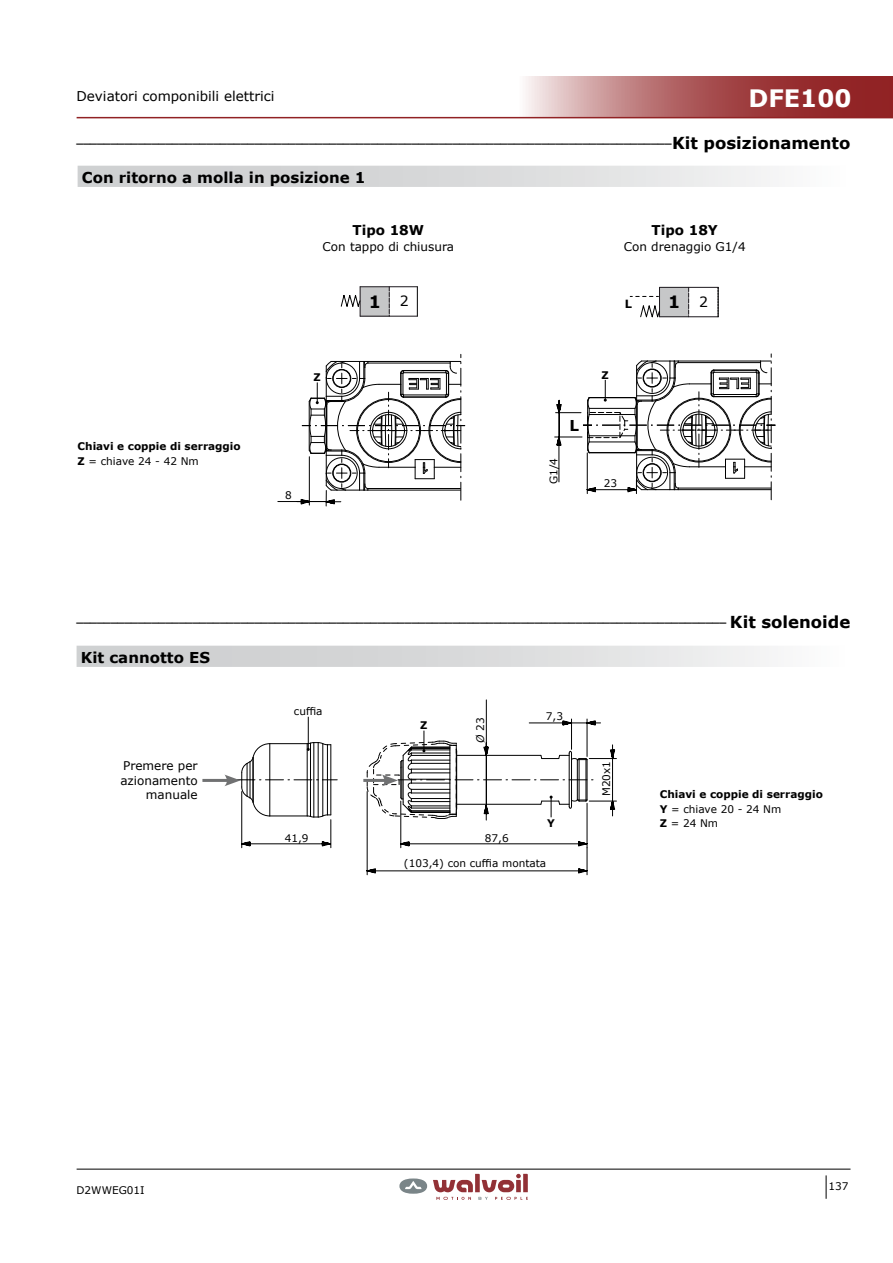
<style>
.page{position:relative;width:893px;height:1263px;background:#fff}
.page>*{position:absolute;margin:0;border:0;box-sizing:border-box;transform-origin:0 0}
.t1{font:700 24px "Verdana";color:#fff}
.t2{font:700 16.95px "Verdana";color:#000}
.t3{font:700 15px "Verdana";color:#000}
.t4{font:14.1px "Verdana";color:#000}
.t5{font:13.5px "Verdana";color:#000}
.t6{font:700 13.5px "Verdana";color:#000}
.t7{font:12px/14.4px "Verdana";color:#000;text-align:right}
.t8{font:700 11.25px "Verdana";color:#000}
.t9{font:10.5px/13.5px "Verdana";color:#000}
.t10{font:700 10.5px "Verdana";color:#000}
.t11{font:700 9.6px "Verdana";color:#000}
.s1{font-size:16.5px}
.s2{font-weight:400;font-size:14.1px}
.s3{font-weight:700}
.s4{font-weight:700;font-size:16.95px}
.s5{font-style:italic}
</style>
<div class="page">
<svg style="left:517px;top:77px;width:376px;height:40px"></svg>
<hr style="left:77px;top:1169px;width:773px;height:1px;background:#000">
<svg style="left:826px;top:1175px;width:1px;height:24px"></svg>
<hr style="left:77px;top:117px;width:816px;height:1px;background:#912224">
<div style="left:399px;top:1178px;width:28px;height:16px;background:#7a8588;border-radius:50%"></div>
<svg style="left:405px;top:1181px;width:17px;height:8px"></svg>
<svg style="left:433px;top:1174px;width:95px;height:26px"></svg>
<div style="left:659px;top:287px;width:30px;height:30px;background:#c6c7c8"></div>
<hr style="left:659px;top:287px;width:1px;height:30px;background:#1b171c">
<hr style="left:659px;top:287px;width:59px;height:1px;background:#1b171c">
<hr style="left:659px;top:316px;width:59px;height:1px;background:#1b171c">
<svg style="left:688px;top:288px;width:1px;height:28px"></svg>
<svg style="left:640px;top:305px;width:20px;height:12px"></svg>
<hr style="left:718px;top:287px;width:1px;height:30px;background:#000">
<svg style="left:630px;top:296px;width:28px;height:1px"></svg>
<div style="left:360px;top:287px;width:29px;height:29px;background:#c6c7c8"></div>
<hr style="left:360px;top:286px;width:57px;height:1px;background:#1b171c">
<hr style="left:360px;top:316px;width:57px;height:1px;background:#1b171c">
<svg style="left:389px;top:287px;width:1px;height:29px"></svg>
<svg style="left:341px;top:287px;width:20px;height:29px"></svg>
<svg style="left:417px;top:287px;width:1px;height:29px"></svg>
<svg style="left:277px;top:354px;width:188px;height:152px"></svg>
<svg style="left:554px;top:354px;width:221px;height:146px"></svg>
<div style="left:77px;top:646px;width:773px;height:21px;background:linear-gradient(to right,#c6c8c9,#f5f5f5)"></div>
<div style="left:78px;top:166px;width:773px;height:21px;background:linear-gradient(to right,#c6c8c9,#f5f5f5)"></div>
<hr style="left:202px;top:779px;width:28px;height:3px;background:#707172">
<svg style="left:363px;top:699px;width:253px;height:176px"></svg>
<hr style="left:308px;top:717px;width:1px;height:32px;background:#000">
<svg style="left:224px;top:742px;width:114px;height:106px"></svg>
<h3 class="t5" style="left:77px;top:87px;width:200px">Deviatori componibili elettrici</h3>
<h1 class="t1" style="left:748px;top:81px;width:105px">DFE100</h1>
<p class="t11" style="left:77px;top:133px;width:775px">_______________________________________________________________________________________<span class="s1">Kit posizionamento</span></p>
<h3 class="t3" style="left:82px;top:167px;width:285px">Con ritorno a molla in posizione 1</h3>
<h3 class="t6" style="left:353px;top:220px;width:73px">Tipo 18W</h3>
<p class="t7" style="left:323px;top:240px;width:133px">Con tappo di chiusura</p>
<p class="t8" style="left:370px;top:245px;width:62px">Tipo 18W</p>
<h2 class="t2" style="left:369px;top:290px;width:41px">1 <span class="s2">2</span></h2>
<h3 class="t6" style="left:652px;top:220px;width:68px">Tipo 18Y</h3>
<p class="t7" style="left:624px;top:240px;width:123px">Con drenaggio G1/4</p>
<p class="t8" style="left:670px;top:246px;width:57px">Tipo 18Y</p>
<h2 class="t2" style="left:668px;top:290px;width:41px">1 <span class="s2">2</span></h2>
<p class="t8" style="left:625px;top:296px;width:9px">L</p>
<p class="t10" style="left:78px;top:439px;width:165px">Chiavi e coppie di serraggio</p>
<p class="t9" style="left:78px;top:454px;width:123px"><span class="s3">Z</span> = chiave 24 - 42 Nm</p>
<p class="t9" style="left:285px;top:488px;width:8px">8</p>
<p class="t10" style="left:313px;top:370px;width:9px">Z</p>
<p class="t10" style="left:601px;top:367px;width:9px">Z</p>
<p class="t9" style="left:547px;top:484px;width:28px;rotate:-90deg">G1/4</p>
<h3 class="t3" style="left:569px;top:415px;width:11px">L</h3>
<p class="t9" style="left:604px;top:476px;width:15px">23</p>
<h3 class="t4" style="left:748px;top:602px;width:42px">0 <span class="s4">2</span></h3>
<p class="t11" style="left:77px;top:612px;width:775px">_______________________________________________________________________________________________ <span class="s1">Kit solenoide</span></p>
<h3 class="t3" style="left:81px;top:647px;width:131px">Kit cannotto ES</h3>
<p class="t7" style="left:120px;top:759px;width:79px">Premere per azionamento manuale</p>
<p class="t9" style="left:294px;top:704px;width:30px">cuffia</p>
<p class="t9" style="left:285px;top:831px;width:25px">41,9</p>
<p class="t10" style="left:420px;top:718px;width:9px">Z</p>
<p class="t9" style="left:473px;top:743px;width:27px;rotate:-90deg"><span class="s5">Ø</span> 23</p>
<p class="t9" style="left:485px;top:831px;width:25px">87,6</p>
<p class="t9" style="left:546px;top:709px;width:19px">7,3</p>
<p class="t10" style="left:547px;top:815px;width:9px">Y</p>
<p class="t9" style="left:404px;top:856px;width:144px">(103,4) con cuffia montata</p>
<p class="t9" style="left:599px;top:796px;width:37px;rotate:-90deg">M20x1</p>
<p class="t10" style="left:660px;top:787px;width:165px">Chiavi e coppie di serraggio</p>
<p class="t9" style="left:660px;top:802px;width:123px"><span class="s3">Y</span> = chiave 20 - 24 Nm<br><span class="s3">Z</span> = 24 Nm</p>
<p class="t9" style="left:77px;top:1184px;width:70px">D2WWEG01I</p>
<p class="t9" style="left:828px;top:1179px;width:22px">137</p>
</div>
